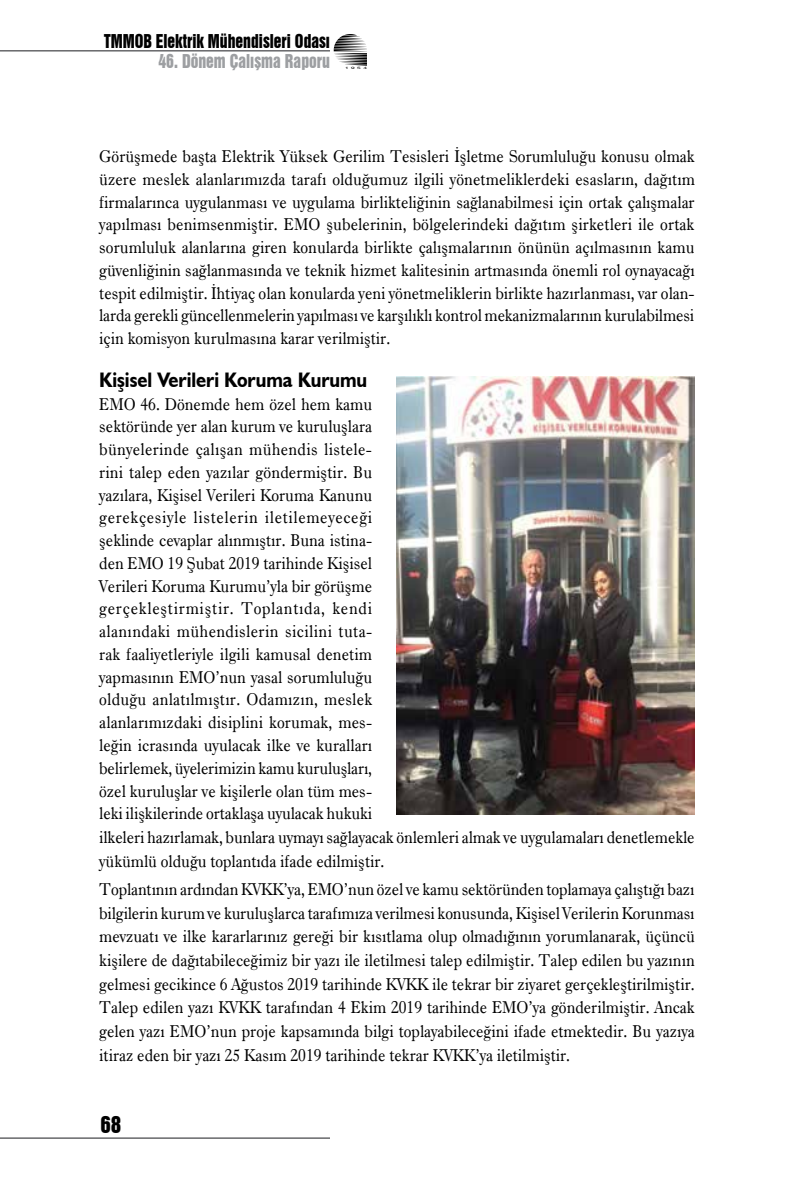
<style>
.page{position:relative;width:794px;height:1191px;background:#fff}
.page>*{position:absolute;margin:0;border:0;box-sizing:border-box;transform-origin:0 0}
.t1{font:700 21px "Humanist 521 BT";color:#000;scale:.9 1}
.t2{font:21px "Swiss 921 BT Regular A";color:#000}
.t3{font:17.5px/22.8px "Dutch 766 BT Roman A";color:#000;text-align:justify;scale:.9 1}
.t4{font:17.5px "Swiss 921 BT Regular A";color:#000;scale:.9 1}
.t5{font:17.5px "Swiss 921 BT Regular A";color:#9d9fa2;scale:.9 1}
.t6{font:3.32px "Swiss 721 BT";color:#000;scale:2 1}
</style>
<div class="page">
<hr style="left:0;top:50px;width:330px;height:1px;background:#1b1c20">
<hr style="left:0;top:1137px;width:330px;height:1px;background:#1b1c20">
<svg style="left:334px;top:34px;width:33px;height:32px"></svg>
<img style="left:397px;top:377px;width:297px;height:437px">
<p class="t4" style="left:104px;top:30px;width:252px">TMMOB Elektrik Mühendisleri Odası</p>
<p class="t5" style="left:158px;top:50px;width:192px">46. Dönem Çalışma Raporu</p>
<p class="t6" style="left:345px;top:66px;width:12px">1954</p>
<p class="t3" style="left:99px;top:145px;width:663px">Görüşmede başta Elektrik Yüksek Gerilim Tesisleri İşletme Sorumluluğu konusu olmak üzere meslek alanlarımızda tarafı olduğumuz ilgili yönetmeliklerdeki esasların, dağıtım firmalarınca uygulanması ve uygulama birlikteliğinin sağlanabilmesi için ortak çalışmalar yapılması benimsenmiştir. EMO şubelerinin, bölgelerindeki dağıtım şirketleri ile ortak sorumluluk alanlarına giren konularda birlikte çalışmalarının önünün açılmasının kamu güvenliğinin sağlanmasında ve teknik hizmet kalitesinin artmasında önemli rol oynayacağı tespit edilmiştir. İhtiyaç olan konularda yeni yönetmeliklerin birlikte hazırlanması, var olan&shy;larda gerekli güncellenmelerin yapılması ve karşılıklı kontrol mekanizmalarının kurulabilmesi için komisyon kurulmasına karar verilmiştir.</p>
<p class="t1" style="left:99px;top:366px;width:299px">Kişisel Verileri Koruma Kurumu</p>
<p class="t3" style="left:99px;top:392px;width:663px;text-align:left">EMO 46. Dönemde hem özel hem kamu<br>sektöründe yer alan kurum ve kuruluşlara<br>bünyelerinde çalışan mühendis listele-<br>rini talep eden yazılar göndermiştir. Bu<br>yazılara, Kişisel Verileri Koruma Kanunu<br>gerekçesiyle listelerin iletilemeyeceği<br>şeklinde cevaplar alınmıştır. Buna istina-<br>den EMO 19 Şubat 2019 tarihinde Kişisel<br>Verileri Koruma Kurumu’yla bir görüşme<br>gerçekleştirmiştir. Toplantıda, kendi<br>alanındaki mühendislerin sicilini tuta-<br>rak faaliyetleriyle ilgili kamusal denetim<br>yapmasının EMO’nun yasal sorumluluğu<br>olduğu anlatılmıştır. Odamızın, meslek<br>alanlarımızdaki disiplini korumak, mes-<br>leğin icrasında uyulacak ilke ve kuralları<br>belirlemek, üyelerimizin kamu kuruluşları,<br>özel kuruluşlar ve kişilerle olan tüm mes-<br>leki ilişkilerinde ortaklaşa uyulacak hukuki<br>ilkeleri hazırlamak, bunlara uymayı sağlayacak önlemleri almak ve uygulamaları denetlemekle yükümlü olduğu toplantıda ifade edilmiştir.</p>
<p class="t3" style="left:99px;top:877px;width:663px;line-height:23.6px">Toplantının ardından KVKK’ya, EMO’nun özel ve kamu sektöründen toplamaya çalıştığı bazı bilgilerin kurum ve kuruluşlarca tarafımıza verilmesi konusunda, Kişisel Verilerin Korunması mevzuatı ve ilke kararlarınız gereği bir kısıtlama olup olmadığının yorumlanarak, üçüncü kişilere de dağıtabileceğimiz bir yazı ile iletilmesi talep edilmiştir. Talep edilen bu yazının gelmesi gecikince 6 Ağustos 2019 tarihinde KVKK ile tekrar bir ziyaret gerçekleştirilmiştir.<br>Talep edilen yazı KVKK tarafından 4 Ekim 2019 tarihinde EMO’ya gönderilmiştir. Ancak gelen yazı EMO’nun proje kapsamında bilgi toplayabileceğini ifade etmektedir. Bu yazıya itiraz eden bir yazı 25 Kasım 2019 tarihinde tekrar KVKK’ya iletilmiştir.</p>
<p class="t2" style="left:100px;top:1110px;width:22px">68</p>
</div>
